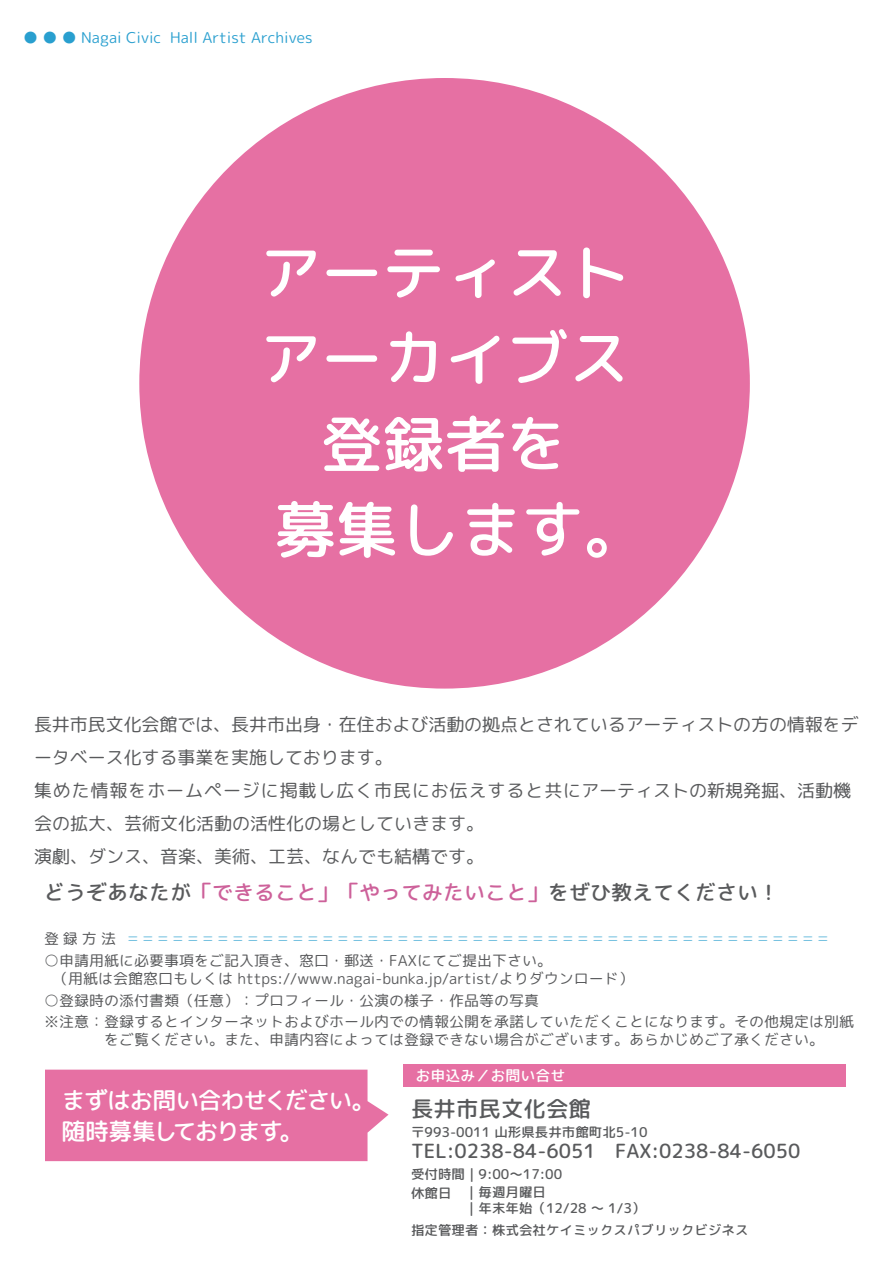
<style>
.page{position:relative;width:893px;height:1263px;background:#fff}
.page>*{position:absolute;margin:0;border:0;box-sizing:border-box;transform-origin:0 0}
.t1{font:61.8px/85.7px "rounded mplus 1 p medium";color:#fff;text-align:center}
.t2{font:24px/31.5px "rounded mplus 2 p medium";letter-spacing:-.065em;color:#fff}
.t3{font:22.5px "rounded mplus 2 p medium";color:#595a5c}
.t4{font:21px "rounded mplus 2 p medium";color:#595a5c}
.t5{font:19.5px "rounded mplus 2 p medium";color:#595a5c}
.t6{font:18px/33px "rounded mplus 1 p regular";color:#595a5c}
.t7{font:15px/18px "rounded mplus 2 p regular";color:#595a5c}
.t8{font:15px "rounded mplus 2 p light";color:#299fcf}
.t9{font:15px "rounded mplus 2 p regular";color:#299fcf}
.t10{font:15px "rounded mplus 2 p medium";color:#fff}
.t11{font:13.5px/18px "rounded mplus 2 p medium";color:#595a5c}
.s1{color:#cd619a}
.s2{font-family:"rounded mplus 2 p regular";color:#595a5c}
</style>
<div class="page">
<div style="left:139px;top:78px;width:611px;height:610px;background:#e670a3;border-radius:50%"></div>
<div style="left:403px;top:1064px;width:443px;height:22px;background:#e670a3"></div>
<div style="left:45px;top:1070px;width:343px;height:91px;background:#e670a3"></div>
<p class="t9" style="left:23px;top:27px;width:291px">● ● ● Nagai Civic Hall Artist Archives</p>
<h1 class="t1" style="left:259px;top:230px;width:388px">アーティストアーカイブス登録者を<br>募集します。</h1>
<p class="t6" style="left:34px;top:708px;width:826px">長井市民文化会館では、長井市出身・在住および活動の拠点とされているアーティストの方の情報をデータベース化する事業を実施しております。<br>集めた情報をホームページに掲載し広く市民にお伝えすると共にアーティストの新規発掘、活動機会の拡大、芸術文化活動の活性化の場としていきます。<br>演劇、ダンス、音楽、美術、工芸、なんでも結構です。</p>
<h3 class="t4" style="left:44px;top:878px;width:737px">どうぞあなたが<span class="s1">「できること」「やってみたいこと」</span>をぜひ教えてください！</h3>
<p class="t8" style="left:44px;top:928px;width:788px"><span class="s2">登録方 法</span> ＝＝＝＝＝＝＝＝＝＝＝＝＝＝＝＝＝＝＝＝＝＝＝＝＝＝＝＝＝＝＝＝＝＝＝＝＝＝＝＝＝＝＝＝＝＝＝</p>
<p class="t7" style="left:53px;top:951px;width:582px;text-indent:-9px">○申請用紙に必要事項をご記入頂き、窓口・郵送・FAXにてご提出下さい。<br>（用紙は会館窓口もしくは https://www.nagai-bunka.jp/artist/よりダウンロード）</p>
<p class="t7" style="left:44px;top:989px;width:812px;line-height:21.8px">○登録時の添付書類（任意）：プロフィール・公演の様子・作品等の写真<br>※注意：登録するとインターネットおよびホール内での情報公開を承諾していただくことになります。その他規定は別紙</p>
<p class="t7" style="left:104px;top:1031px;width:722px">をご覧ください。また、申請内容によっては登録できない場合がございます。あらかじめご了承ください。</p>
<p class="t10" style="left:416px;top:1064px;width:151px">お申込み／お問い合せ</p>
<h2 class="t2" style="left:61px;top:1084px;width:315px">まずはお問い合わせください。随時募集しております。</h2>
<h3 class="t3" style="left:411px;top:1093px;width:181px">長井市民文化会館</h3>
<p class="t11" style="left:411px;top:1122px;width:238px">〒993-0011 山形県長井市館町北5-10</p>
<h3 class="t5" style="left:411px;top:1137px;width:391px">TEL:0238-84-6051　FAX:0238-84-6050</h3>
<p class="t11" style="left:411px;top:1165px;width:153px">受付時間｜9:00～17:00休館日 ｜毎週月曜日</p>
<p class="t11" style="left:411px;top:1197px;width:339px;line-height:21.6px;text-indent:54px">｜年末年始（12/28 ～ 1/3）<br>指定管理者：株式会社ケイミックスパブリックビジネス</p>
</div>
